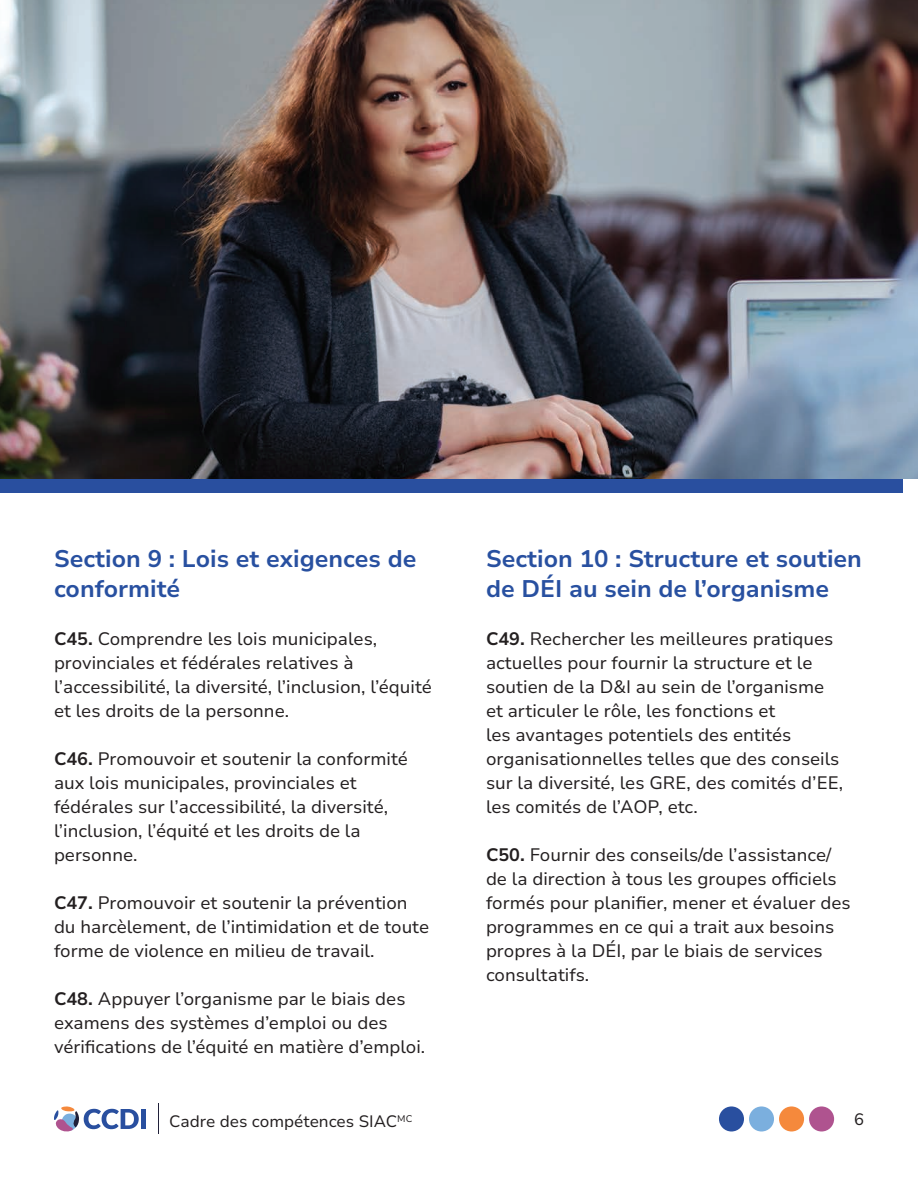
<style>
.page{position:relative;width:918px;height:1188px;background:#fff}
.page>*{position:absolute;margin:0;border:0;box-sizing:border-box;transform-origin:0 0}
.t1{font:700 24px/30px "Nunito Sans 10 pt";color:#2850a0}
.t2{font:18px/24px "Nunito Sans 10 pt";color:#231f20}
.t3{font:16.5px "Nunito Sans 10 pt";color:#231f20}
.s1{font-weight:700}
</style>
<div class="page">
<svg style="left:54px;top:1106px;width:85px;height:26px"></svg>
<div style="left:141px;top:1109px;width:5px;height:20px;background:#294f9f"></div>
<hr style="left:159px;top:1104px;width:1px;height:30px;background:#202039">
<div style="left:749px;top:1106px;width:25px;height:26px;background:#7bafde;border-radius:50%"></div>
<div style="left:719px;top:1106px;width:25px;height:26px;background:#294f9f;border-radius:50%"></div>
<div style="left:779px;top:1106px;width:25px;height:26px;background:#f5893c;border-radius:50%"></div>
<div style="left:809px;top:1106px;width:25px;height:26px;background:#af538f;border-radius:50%"></div>
<div style="left:0;top:14px;width:903px;height:478px;background:#294f9f"></div>
<img style="left:0;top:0;width:918px;height:478px">
<h1 class="t1" style="left:54px;top:543px;width:364px">Section 9 : Lois et exigences de conformité</h1>
<p class="t2" style="left:54px;top:626px;width:379px"><span class="s1">C45.</span> Comprendre les lois municipales, provinciales et fédérales relatives à l’accessibilité, la diversité, l’inclusion, l’équité et les droits de la personne.</p>
<p class="t2" style="left:54px;top:746px;width:355px"><span class="s1">C46.</span> Promouvoir et soutenir la conformité aux lois municipales, provinciales et fédérales sur l’accessibilité, la diversité, l’inclusion, l’équité et les droits de la personne.</p>
<p class="t2" style="left:54px;top:890px;width:377px"><span class="s1">C47.</span> Promouvoir et soutenir la prévention du harcèlement, de l’intimidation et de toute forme de violence en milieu de travail.</p>
<p class="t2" style="left:54px;top:986px;width:373px"><span class="s1">C48.</span> Appuyer l’organisme par le biais des examens des systèmes d’emploi ou des vérifications de l’équité en matière d’emploi.</p>
<h1 class="t1" style="left:486px;top:543px;width:378px">Section 10 : Structure et soutien de DÉI au sein de l’organisme</h1>
<p class="t2" style="left:486px;top:626px;width:359px"><span class="s1">C49.</span> Rechercher les meilleures pratiques actuelles pour fournir la structure et le soutien de la D&amp;I au sein de l’organisme et articuler le rôle, les fonctions et<br>les avantages potentiels des entités organisationnelles telles que des conseils sur la diversité, les GRE, des comités d’EE, les comités de l’AOP, etc.</p>
<p class="t2" style="left:486px;top:842px;width:366px"><span class="s1">C50.</span> Fournir des conseils/de l’assistance/ de la direction à tous les groupes officiels formés pour planifier, mener et évaluer des programmes en ce qui a trait aux besoins propres à la DÉI, par le biais de services consultatifs.</p>
<p class="t3" style="left:169px;top:1110px;width:245px">Cadre des compétences SIAC<sup>MC</sup></p>
<p class="t3" style="left:854px;top:1108px;width:11px">6</p>
</div>
